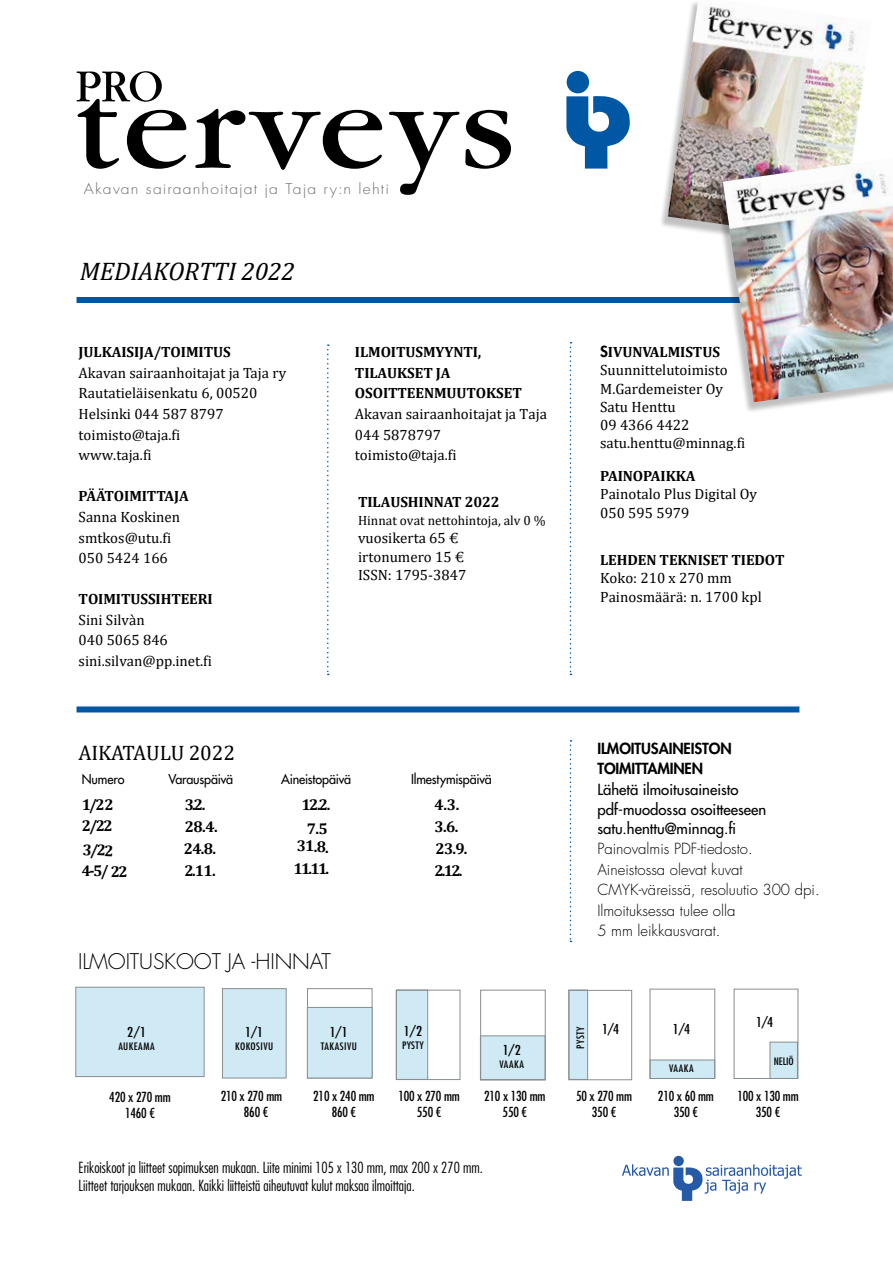
<style>
.page{position:relative;width:893px;height:1263px;background:#fff}
.page>*{position:absolute;margin:0;border:0;box-sizing:border-box;transform-origin:0 0}
.t1{font:italic 25.5px "Cambria";letter-spacing:-.005em;color:#000}
.t2{font:300 21px "Futura Std";letter-spacing:-.005em;color:#000}
.t3{font:21px "Cambria";letter-spacing:-.005em;color:#000}
.t4{font:700 15.6px "Cambria";letter-spacing:-.05em;color:#000}
.t5{font:15px/20.5px "Cambria";color:#000}
.t6{font:300 condensed 15px/18px "Futura Std";color:#000}
.t7{font:300 15px/20.5px "Futura Std";color:#000}
.t8{font:500 15px/20.5px "Futura Std";color:#000}
.t9{font:700 14.85px/20.7px "Cambria";letter-spacing:-.005em;color:#000}
.t10{font:800 14.85px/20.5px "Futura Std";letter-spacing:-.005em;color:#000}
.t11{font:300 14.4px "Futura Std";letter-spacing:.07em;color:#706f6f;scale:1.09 1}
.t12{font:condensed 13.5px/16.2px "Futura Std";letter-spacing:-.01em;color:#000;text-align:center}
.t13{font:13.35px "Cambria";color:#000}
.t14{font:condensed 13.35px "Futura Std";color:#000;scale:1.1 1}
.t15{font:500 13.2px "Futura Std";letter-spacing:-.015em;color:#000;scale:.95 1}
.t16{font:condensed 10.05px "Futura Std";letter-spacing:.04em;color:#000;scale:1.1 1}
.s1{font-family:"Futura Std";font-weight:800}
</style>
<div class="page">
<div style="left:567px;top:71px;width:22px;height:22px;background:#0058a5;border-radius:50%"></div>
<svg style="left:566px;top:96px;width:64px;height:73px"></svg>
<svg style="left:77px;top:71px;width:109px;height:98px"></svg>
<svg style="left:195px;top:109px;width:187px;height:61px"></svg>
<svg style="left:389px;top:112px;width:70px;height:83px"></svg>
<svg style="left:465px;top:110px;width:46px;height:59px"></svg>
<div style="left:75px;top:987px;width:130px;height:90px;background:#cfeaf5;border:1px solid #878e91"></div>
<div style="left:396px;top:990px;width:32px;height:90px;background:#cfeaf5;border:1px solid #878e91"></div>
<div style="left:480px;top:1035px;width:66px;height:45px;background:#cfeaf5;border:1px solid #878e91"></div>
<div style="left:650px;top:1059px;width:65px;height:20px;background:#cfeaf5;border:1px solid #878e91"></div>
<div style="left:770px;top:1042px;width:28px;height:37px;background:#cfeaf5;border:1px solid #878e91"></div>
<div style="left:568px;top:990px;width:20px;height:90px;background:#cfeaf5;border:1px solid #878e91"></div>
<div style="left:307px;top:988px;width:65px;height:90px;border:1px solid #878e91"></div>
<div style="left:222px;top:988px;width:65px;height:90px;background:#cfeaf5;border:1px solid #878e91"></div>
<div style="left:396px;top:990px;width:64px;height:90px;border:1px solid #878e91"></div>
<div style="left:480px;top:990px;width:66px;height:90px;border:1px solid #878e91"></div>
<div style="left:568px;top:990px;width:64px;height:90px;border:1px solid #878e91"></div>
<div style="left:307px;top:1007px;width:65px;height:71px;background:#cfeaf5;border:1px solid #878e91"></div>
<div style="left:650px;top:989px;width:65px;height:90px;border:1px solid #878e91"></div>
<div style="left:734px;top:989px;width:64px;height:90px;border:1px solid #878e91"></div>
<div style="left:673px;top:1156px;width:11px;height:10px;background:#265aa6;border-radius:50%"></div>
<svg style="left:622px;top:1164px;width:180px;height:37px"></svg>
<div style="left:77px;top:706px;width:722px;height:6px;background:#0058a5"></div>
<div style="left:77px;top:297px;width:722px;height:6px;background:#0058a5"></div>
<svg style="left:327px;top:344px;width:2px;height:331px"></svg>
<svg style="left:570px;top:342px;width:1px;height:333px"></svg>
<svg style="left:570px;top:740px;width:1px;height:202px"></svg>
<div style="left:659px;top:0;width:212px;height:252px;background:#000;opacity:.25"></div>
<img style="left:668px;top:0;width:203px;height:241px">
<div style="left:714px;top:160px;width:179px;height:253px;background:#000;opacity:.25"></div>
<img style="left:723px;top:158px;width:170px;height:244px">
<p class="t11" style="left:84px;top:180px;width:281px">Akavan sairaanhoitajat ja Taja ry:n lehti</p>
<h1 class="t1" style="left:80px;top:253px;width:217px">MEDIAKORTTI 2022</h1>
<p class="t9" style="left:79px;top:341px;width:154px">JULKAISIJA/TOIMITUS</p>
<p class="t5" style="left:79px;top:362px;width:209px">Akavan sairaanhoitajat ja Taja ry<br>Rautatieläisenkatu 6, 00520<br>Helsinki 044 587 8797 toimisto@taja.fi<br>www.taja.fi</p>
<p class="t9" style="left:79px;top:485px;width:112px">PÄÄTOIMITTAJA</p>
<p class="t5" style="left:79px;top:506px;width:103px">Sanna Koskinen smtkos@utu.fi<br>050 5424 166</p>
<p class="t9" style="left:79px;top:588px;width:136px">TOIMITUSSIHTEERI</p>
<p class="t5" style="left:79px;top:609px;width:135px">Sini Silvàn<br>040 5065 846 sini.silvan@pp.inet.fi</p>
<h2 class="t3" style="left:79px;top:740px;width:158px">AIKATAULU 2022</h2>
<p class="t9" style="left:355px;top:341px;width:168px">ILMOITUSMYYNTI,<br>TILAUKSET JA<br>OSOITTEENMUUTOKSET</p>
<p class="t5" style="left:355px;top:403px;width:194px">Akavan sairaanhoitajat ja Taja<br>044 5878797<br>toimisto@taja.fi</p>
<p class="t9" style="left:358px;top:491px;width:143px">TILAUSHINNAT 2022</p>
<p class="t13" style="left:358px;top:512px;width:189px">Hinnat ovat nettohintoja, alv 0 %</p>
<p class="t5" style="left:358px;top:528px;width:110px;line-height:18.8px">vuosikerta 65 € irtonumero 15 €<br>ISSN: 1795-3847</p>
<p class="t15" style="left:82px;top:771px;width:46px">Numero</p>
<p class="t15" style="left:168px;top:771px;width:70px">Varauspäivä</p>
<p class="t15" style="left:281px;top:771px;width:75px">Aineistopäivä</p>
<p class="t15" style="left:411px;top:771px;width:87px">Ilmestymispäivä</p>
<p class="t4" style="left:82px;top:794px;width:33px">1/22</p>
<p class="t4" style="left:185px;top:794px;width:22px">3.2.</p>
<p class="t4" style="left:301px;top:794px;width:31px">12.2.</p>
<p class="t4" style="left:434px;top:794px;width:26px">4.3.</p>
<p class="t4" style="left:185px;top:816px;width:34px">28.4.</p>
<p class="t4" style="left:307px;top:818px;width:22px">7.5</p>
<p class="t4" style="left:434px;top:816px;width:25px">3.6.</p>
<p class="t4" style="left:83px;top:838px;width:32px;rotate:3deg">3/22</p>
<p class="t4" style="left:184px;top:837px;width:34px">24.8.</p>
<p class="t4" style="left:297px;top:836px;width:34px">31.8.</p>
<p class="t4" style="left:436px;top:837px;width:34px">23.9.</p>
<p class="t4" style="left:184px;top:859px;width:33px">2.11.</p>
<p class="t4" style="left:294px;top:858px;width:37px">11.11.</p>
<p class="t4" style="left:434px;top:859px;width:30px">2.12.</p>
<h2 class="t2" style="left:78px;top:948px;width:254px">ILMOITUSKOOT JA -HINNAT</h2>
<p class="t14" style="left:127px;top:1024px;width:19px">2/1</p>
<p class="t16" style="left:118px;top:1040px;width:35px">AUKEAMA</p>
<p class="t14" style="left:245px;top:1024px;width:18px">1/1</p>
<p class="t16" style="left:235px;top:1040px;width:36px">KOKOSIVU</p>
<p class="t14" style="left:330px;top:1024px;width:18px">1/1</p>
<p class="t16" style="left:321px;top:1040px;width:34px">TAKASIVU</p>
<p class="t14" style="left:404px;top:1023px;width:18px">1/2</p>
<p class="t16" style="left:402px;top:1039px;width:21px">PYSTY</p>
<p class="t14" style="left:503px;top:1042px;width:18px">1/2</p>
<p class="t16" style="left:500px;top:1058px;width:24px">VAAKA</p>
<p class="t9" style="left:600px;top:341px;width:121px"><span class="s1">S</span>IVUNVALMISTUS</p>
<p class="t5" style="left:600px;top:361px;width:147px;line-height:18.3px">Suunnittelutoimisto<br>M.Gardemeister Oy<br>Satu Henttu<br>09 4366 4422 satu.henttu@minnag.fi</p>
<p class="t9" style="left:600px;top:465px;width:97px">PAINOPAIKKA</p>
<p class="t5" style="left:600px;top:485px;width:158px;line-height:18.5px">Painotalo Plus Digital Oy<br>050 595 5979</p>
<p class="t9" style="left:600px;top:549px;width:186px">LEHDEN TEKNISET TIEDOT</p>
<p class="t5" style="left:600px;top:569px;width:163px;line-height:18.5px">Koko: 210 x 270 mm<br>Painosmäärä: n. 1700 kpl</p>
<p class="t10" style="left:597px;top:738px;width:136px">ILMOITUSAINEISTON<br>TOIMITTAMINEN</p>
<p class="t8" style="left:597px;top:779px;width:170px">Lähetä ilmoitusaineisto pdf-muodossa osoitteeseen</p>
<p class="t8" style="left:597px;top:818px;width:140px">satu.henttu@minnag.fi</p>
<p class="t7" style="left:597px;top:839px;width:224px">Painovalmis PDF-tiedosto.<br>Aineistossa olevat kuvat<br>CMYK-väreissä, resoluutio 300 dpi.<br>Ilmoituksessa tulee olla<br>5 mm leikkausvarat.</p>
<p class="t16" style="left:574px;top:1049px;width:22px;rotate:-90deg">PYSTY</p>
<p class="t14" style="left:602px;top:1021px;width:17px">1/4</p>
<p class="t14" style="left:673px;top:1021px;width:17px">1/4</p>
<p class="t16" style="left:669px;top:1062px;width:24px">VAAKA</p>
<p class="t14" style="left:756px;top:1014px;width:17px">1/4</p>
<p class="t16" style="left:774px;top:1055px;width:20px">NELIÖ</p>
<p class="t12" style="left:109px;top:1088px;width:63px">420 x 270 mm<br>1460 €</p>
<p class="t12" style="left:244px;top:1088px;width:40px;text-align:left;text-indent:-23px">210 x 270 mm<br>860 €</p>
<p class="t12" style="left:313px;top:1088px;width:63px">210 x 240 mm<br>860 €</p>
<p class="t12" style="left:398px;top:1088px;width:63px">100 x 270 mm<br>550 €</p>
<p class="t12" style="left:484px;top:1088px;width:63px">210 x 130 mm<br>550 €</p>
<p class="t12" style="left:576px;top:1088px;width:57px">50 x 270 mm<br>350 €</p>
<p class="t12" style="left:658px;top:1088px;width:57px">210 x 60 mm<br>350 €</p>
<p class="t12" style="left:737px;top:1088px;width:63px">100 x 130 mm<br>350 €</p>
<p class="t6" style="left:79px;top:1159px;width:406px">Erikoiskoot ja liitteet sopimuksen mukaan. Liite minimi 105 x 130 mm, max 200 x 270 mm.<br>Liitteet tarjouksen mukaan. Kaikki liitteistä aiheutuvat kulut maksaa ilmoittaja.</p>
</div>
